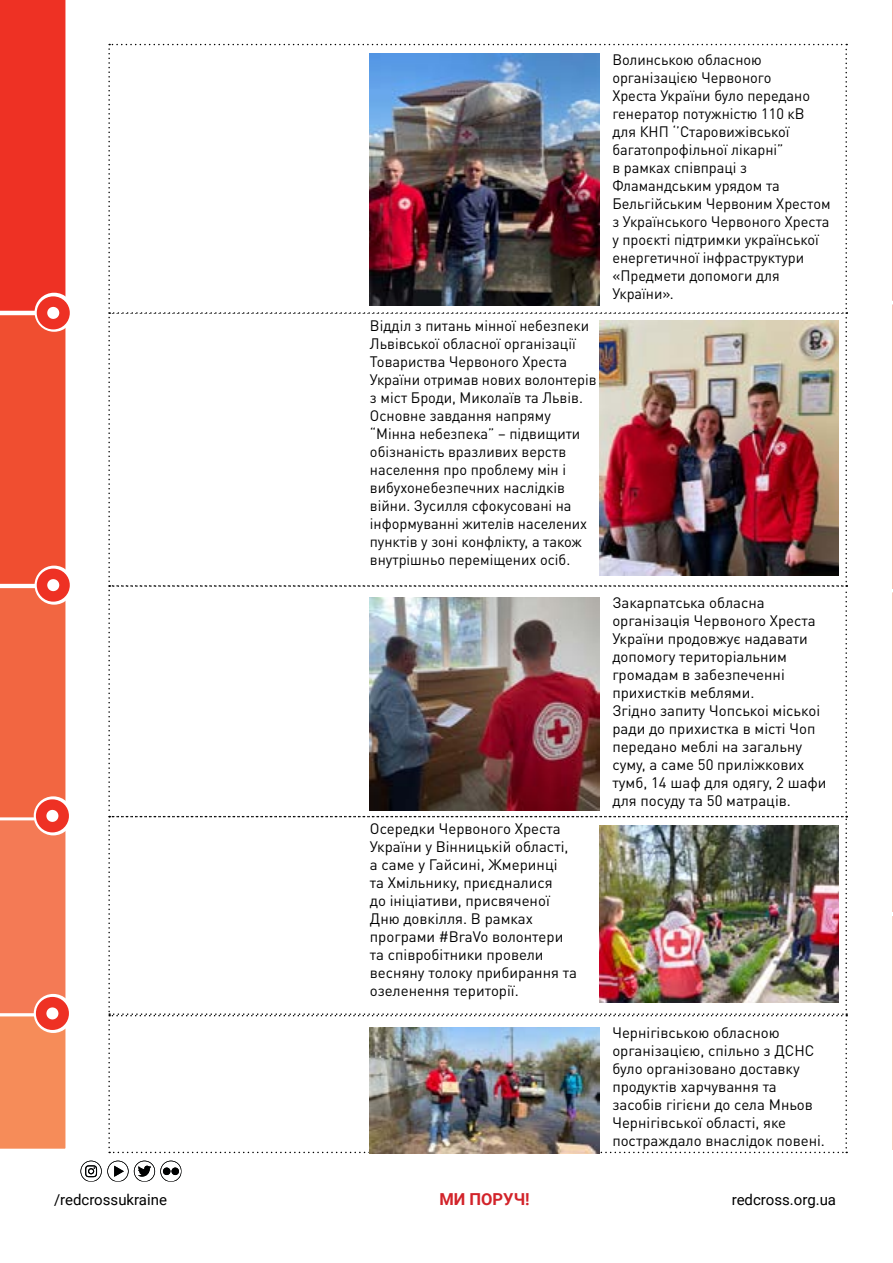
<style>
.page{position:relative;width:893px;height:1263px;background:#fff}
.page>*{position:absolute;margin:0;border:0;box-sizing:border-box;transform-origin:0 0}
.t1{font:700 16.5px "Roboto";color:#d2232a}
.t2{font:15px/18px "DIN Pro";color:#000}
.t3{font:15px "Roboto";color:#000}
</style>
<div class="page">
<svg style="left:81px;top:1161px;width:101px;height:21px"></svg>
<div style="left:35px;top:293px;width:39px;height:39px;border:16px solid #fff;border-radius:50%"></div>
<div style="left:37px;top:296px;width:33px;height:33px;border:10px solid #ee3124;border-radius:50%"></div>
<div style="left:35px;top:566px;width:39px;height:39px;border:16px solid #fff;border-radius:50%"></div>
<div style="left:37px;top:569px;width:33px;height:33px;border:10px solid #ee3124;border-radius:50%"></div>
<div style="left:34px;top:796px;width:39px;height:39px;border:16px solid #fff;border-radius:50%"></div>
<div style="left:36px;top:799px;width:33px;height:33px;border:10px solid #ee3124;border-radius:50%"></div>
<svg style="left:892px;top:0;width:1px;height:1150px"></svg>
<img style="left:108px;top:44px;width:739px;height:1109px">
<img style="left:370px;top:1027px;width:230px;height:126px">
<svg style="left:0;top:0;width:68px;height:1149px;background:#f16144"></svg>
<div style="left:34px;top:994px;width:39px;height:39px;border:16px solid #fff;border-radius:50%"></div>
<svg style="left:41px;top:1002px;width:23px;height:23px"></svg>
<div style="left:36px;top:997px;width:33px;height:33px;border:10px solid #ee3124;border-radius:50%"></div>
<p class="t2" style="left:370px;top:315px;width:228px">Відділ з питань мінної небезпеки<br>Львівської обласної організації<br>Товариства Червоного Хреста<br>України отримав нових волонтерів з міст Броди, Миколаїв та Львів.<br>Основне завдання напряму “Мінна небезпека” – підвищити обізнаність вразливих верств населення про проблему мін і вибухонебезпечних наслідків війни. Зусилля сфокусовані на інформуванні жителів населених пунктів у зоні конфлікту, а також внутрішньо переміщених осіб.</p>
<p class="t2" style="left:370px;top:818px;width:208px">Осередки Червоного Хреста<br>України у Вінницькій області, а саме у Гайсині, Жмеринці<br>та Хмільнику, приєдналися<br>до ініціативи, присвяченої<br>Дню довкілля. В рамках програми #BraVo волонтери та співробітники провели весняну толоку прибирання та озеленення території.</p>
<p class="t2" style="left:612px;top:49px;width:220px">Волинською обласною організацією Червоного<br>Хреста України було передано генератор потужністю 110 кВ для КНП ‘’Старовижівської багатопрофільної лікарні”<br>в рамках співпраці з<br>Фламандським урядом та<br>Бельгійським Червоним Хрестом з Українського Червоного Хреста у проєкті підтримки української енергетичної інфраструктури «Предмети допомоги для<br>України».</p>
<p class="t2" style="left:612px;top:592px;width:216px">Закарпатська обласна організація Червоного Хреста<br>України продовжує надавати допомогу територіальним громадам в забезпеченні прихистків меблями.<br>Згідно запиту Чопськоі міськоі ради до прихистка в місті Чоп передано меблі на загальну суму, а саме 50 приліжкових тумб, 14 шаф для одягу, 2 шафи для посуду та 50 матраців.</p>
<p class="t2" style="left:612px;top:1022px;width:214px">Чернігівською обласною організацією, спільно з ДСНС було організовано доставку продуктів харчування та засобів гігієни до села Мньов<br>Чернігівської області, яке постраждало внаслідок повені.</p>
<p class="t3" style="left:54px;top:1189px;width:115px">/redcrossukraine</p>
<p class="t1" style="left:439px;top:1188px;width:92px">МИ ПОРУЧ!</p>
<p class="t3" style="left:732px;top:1189px;width:106px">redcross.org.ua</p>
</div>
